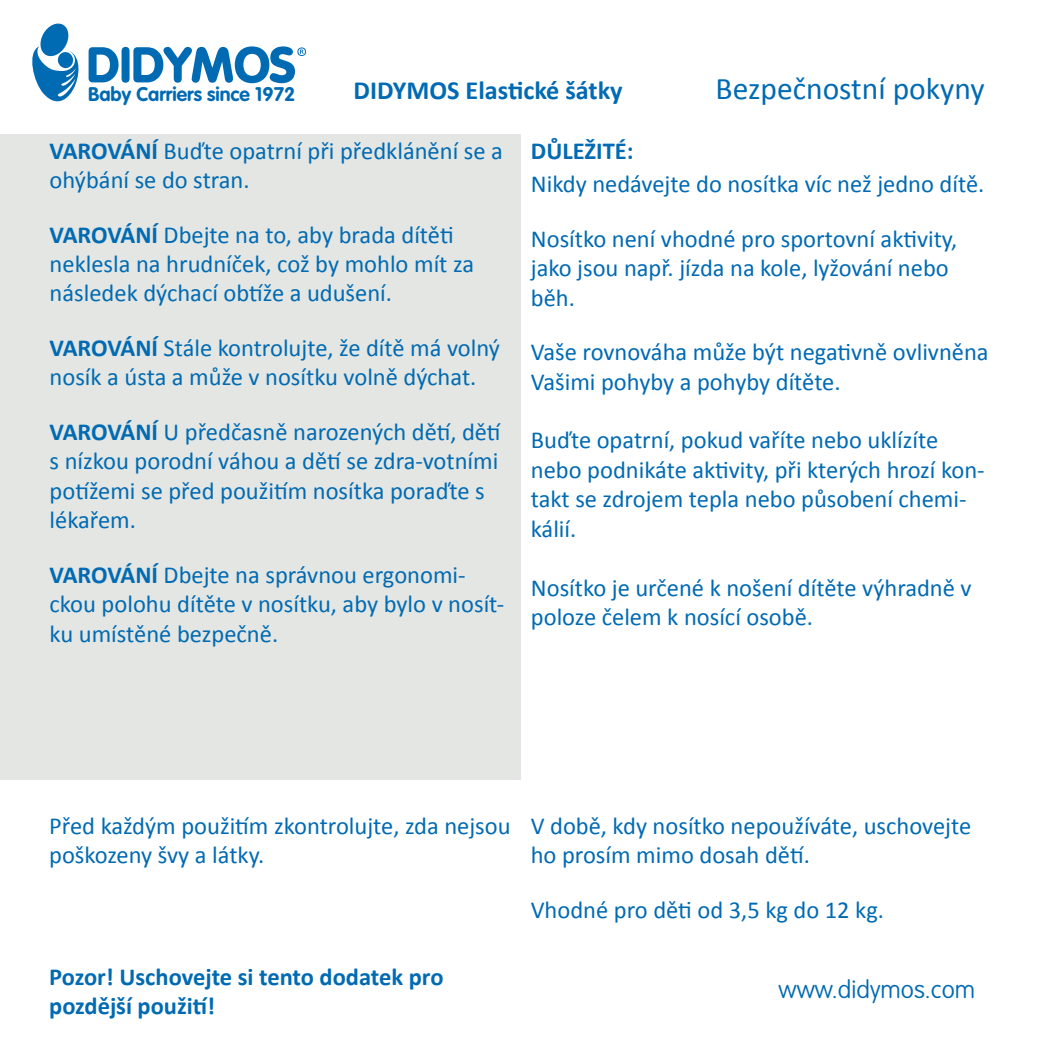
<style>
.page{position:relative;width:1042px;height:1042px;background:#fff}
.page>*{position:absolute;margin:0;border:0;box-sizing:border-box;transform-origin:0 0}
.t1{font:31.5px "Calibri";color:#006ab3}
.t2{font:700 26.25px "Calibri";color:#006ab3}
.t3{font:24.5px/29.4px "Calibri";color:#006ab3}
.t4{font:700 24.5px/29.4px "Calibri";color:#006ab3}
.t5{font:100 24.5px "VAG Rounded LT";color:#006ab3}
.t6{font:700 19.43px "VAG Rounded";color:#006ab3}
.s1{font-weight:700}
</style>
<div class="page">
<div style="left:0;top:135px;width:521px;height:645px;background:#e3e6e2"></div>
<svg style="left:32px;top:24px;width:274px;height:78px"></svg>
<p class="t6" style="left:88px;top:82px;width:209px">Baby Carriers since 1972</p>
<p class="t2" style="left:353px;top:71px;width:271px">DIDYMOS Elastické šátky</p>
<p class="t1" style="left:715px;top:66px;width:271px">Bezpečnostní pokyny</p>
<p class="t3" style="left:50px;top:135px;width:455px"><span class="s1">VAROVÁNÍ</span> Buďte opatrní při předklánění se a ohýbání se do stran.</p>
<p class="t3" style="left:50px;top:219px;width:426px"><span class="s1">VAROVÁNÍ</span> Dbejte na to, aby brada dítěti neklesla na hrudníček, což by mohlo mít za následek dýchací obtíže a udušení.</p>
<p class="t3" style="left:50px;top:332px;width:452px"><span class="s1">VAROVÁNÍ</span> Stále kontrolujte, že dítě má volný nosík a ústa a může v nosítku volně dýchat.</p>
<p class="t3" style="left:50px;top:416px;width:453px"><span class="s1">VAROVÁNÍ</span> U předčasně narozených dětí, dětí s nízkou porodní váhou a dětí se zdra-votními potížemi se před použitím nosítka poraďte s lékařem.</p>
<p class="t3" style="left:50px;top:559px;width:456px"><span class="s1">VAROVÁNÍ</span> Dbejte na správnou ergonomi&shy;ckou polohu dítěte v nosítku, aby bylo v nosít&shy;ku umístěné bezpečně.</p>
<p class="t4" style="left:531px;top:135px;width:104px">DŮLEŽITÉ:</p>
<p class="t3" style="left:531px;top:169px;width:455px">Nikdy nedávejte do nosítka víc než jedno dítě.</p>
<p class="t3" style="left:531px;top:223px;width:428px">Nosítko není vhodné pro sportovní aktivity, jako jsou např. jízda na kole, lyžování nebo běh.</p>
<p class="t3" style="left:531px;top:337px;width:459px">Vaše rovnováha může být negativně ovlivněna<br>Vašimi pohyby a pohyby dítěte.</p>
<p class="t3" style="left:531px;top:425px;width:455px">Buďte opatrní, pokud vaříte nebo uklízíte nebo podnikáte aktivity, při kterých hrozí kon&shy;takt se zdrojem tepla nebo působení chemi&shy;kálií.</p>
<p class="t3" style="left:531px;top:572px;width:442px">Nosítko je určené k nošení dítěte výhradně v poloze čelem k nosící osobě.</p>
<p class="t3" style="left:49px;top:810px;width:463px">Před každým použitím zkontrolujte, zda nejsou poškozeny švy a látky.</p>
<p class="t4" style="left:49px;top:961px;width:396px">Pozor! Uschovejte si tento dodatek pro pozdější použití!</p>
<p class="t3" style="left:531px;top:810px;width:442px">V době, kdy nosítko nepoužíváte, uschovejte ho prosím mimo dosah dětí.</p>
<p class="t3" style="left:531px;top:894px;width:355px">Vhodné pro děti od 3,5 kg do 12 kg.</p>
<p class="t5" style="left:778px;top:975px;width:198px">www.didymos.com</p>
</div>
